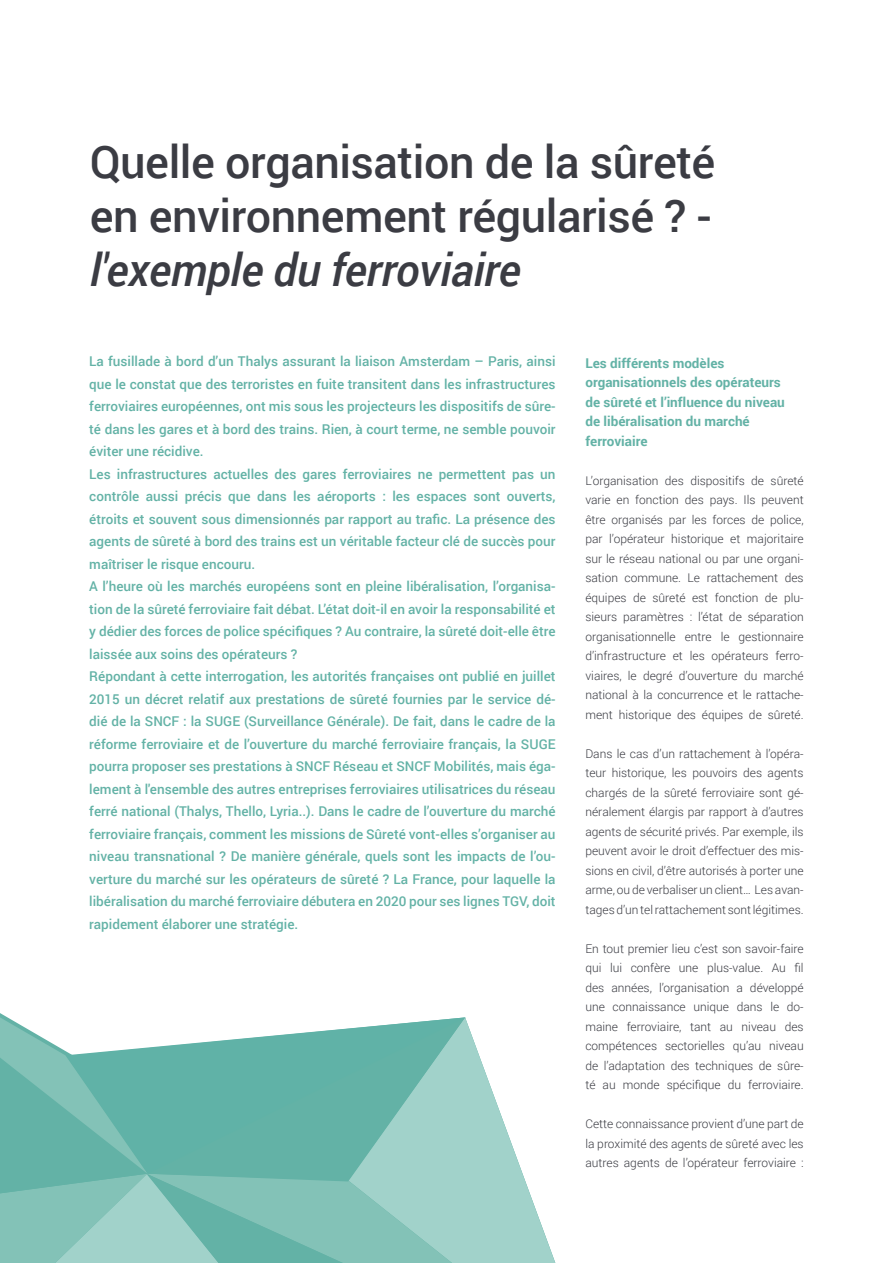
<style>
.page{position:relative;width:893px;height:1263px;background:#fff}
.page>*{position:absolute;margin:0;border:0;box-sizing:border-box;transform-origin:0 0}
.t1{font:500 45px/54px "Roboto";letter-spacing:-.01em;color:#3b3c43}
.t2{font:italic 500 45px "Roboto";letter-spacing:-.01em;color:#3b3c43}
.t3{font:500 13.5px/22.5px "Roboto";color:#63b2a6}
.t4{font:700 13.5px/19.5px "Roboto";color:#63b2a6}
.t5{font:300 12px/19.5px "Roboto";color:#3b3c43;text-align:justify}
</style>
<div class="page">
<svg style="left:452px;top:1017px;width:103px;height:246px;fill:#a1d2ca"></svg>
<div style="left:452px;top:1017px;width:13px;height:157px;background:#a1d2ca"></div>
<svg style="left:0;top:1017px;width:452px;height:246px;background:#80c1b7"></svg>
<h1 class="t1" style="left:90px;top:133px;width:627px">Quelle organisation de la sûreté en environnement régularisé ? -</h1>
<h1 class="t2" style="left:90px;top:238px;width:433px">l'exemple du ferroviaire</h1>
<p class="t3" style="left:89px;top:349px;width:468px">La fusillade à bord d’un Thalys assurant la liaison Amsterdam – Paris, ainsi que le constat que des terroristes en fuite transitent dans les infrastructures ferroviaires européennes, ont mis sous les projecteurs les dispositifs de sûre&shy;té dans les gares et à bord des trains. Rien, à court terme, ne semble pouvoir éviter une récidive.<br>Les infrastructures actuelles des gares ferroviaires ne permettent pas un contrôle aussi précis que dans les aéroports : les espaces sont ouverts, étroits et souvent sous dimensionnés par rapport au trafic. La présence des agents de sûreté à bord des trains est un véritable facteur clé de succès pour maîtriser le risque encouru.<br>A l’heure où les marchés européens sont en pleine libéralisation, l’organisa&shy;tion de la sûreté ferroviaire fait débat. L’état doit-il en avoir la responsabilité et y dédier des forces de police spécifiques ? Au contraire, la sûreté doit-elle être laissée aux soins des opérateurs ?<br>Répondant à cette interrogation, les autorités françaises ont publié en juillet 2015 un décret relatif aux prestations de sûreté fournies par le service dé&shy;dié de la SNCF : la SUGE (Surveillance Générale). De fait, dans le cadre de la réforme ferroviaire et de l’ouverture du marché ferroviaire français, la SUGE pourra proposer ses prestations à SNCF Réseau et SNCF Mobilités, mais éga&shy;lement à l'ensemble des autres entreprises ferroviaires utilisatrices du réseau ferré national (Thalys, Thello, Lyria..). Dans le cadre de l’ouverture du marché ferroviaire français, comment les missions de Sûreté vont-elles s’organiser au niveau transnational ? De manière générale, quels sont les impacts de l’ou&shy;verture du marché sur les opérateurs de sûreté ? La France, pour laquelle la libéralisation du marché ferroviaire débutera en 2020 pour ses lignes TGV, doit rapidement élaborer une stratégie.</p>
<p class="t4" style="left:585px;top:353px;width:201px">Les différents modèles organisationnels des opérateurs de sûreté et l’influence du niveau de libéralisation du marché ferroviaire</p>
<p class="t5" style="left:585px;top:470px;width:220px">L’organisation des dispositifs de sûreté varie en fonction des pays. Ils peuvent être organisés par les forces de police, par l’opérateur historique et majoritaire sur le réseau national ou par une organi&shy;sation commune. Le rattachement des équipes de sûreté est fonction de plu&shy;sieurs paramètres : l’état de séparation organisationnelle entre le gestionnaire d’infrastructure et les opérateurs ferro&shy;viaires, le degré d’ouverture du marché national à la concurrence et le rattache&shy;ment historique des équipes de sûreté.</p>
<p class="t5" style="left:585px;top:743px;width:220px">Dans le cas d’un rattachement à l’opéra&shy;teur historique, les pouvoirs des agents chargés de la sûreté ferroviaire sont gé&shy;néralement élargis par rapport à d’autres agents de sécurité privés. Par exemple, ils peuvent avoir le droit d’effectuer des mis&shy;sions en civil, d’être autorisés à porter une arme, ou de verbaliser un client… Les avan&shy;tages d’un tel rattachement sont légitimes.</p>
<p class="t5" style="left:585px;top:938px;width:220px">En tout premier lieu c’est son savoir-faire qui lui confère une plus-value. Au fil des années, l’organisation a développé une connaissance unique dans le do&shy;maine ferroviaire, tant au niveau des compétences sectorielles qu’au niveau de l’adaptation des techniques de sûre&shy;té au monde spécifique du ferroviaire.</p>
<p class="t5" style="left:585px;top:1114px;width:220px">Cette connaissance provient d’une part de la proximité des agents de sûreté avec les autres agents de l’opérateur ferroviaire :</p>
</div>
